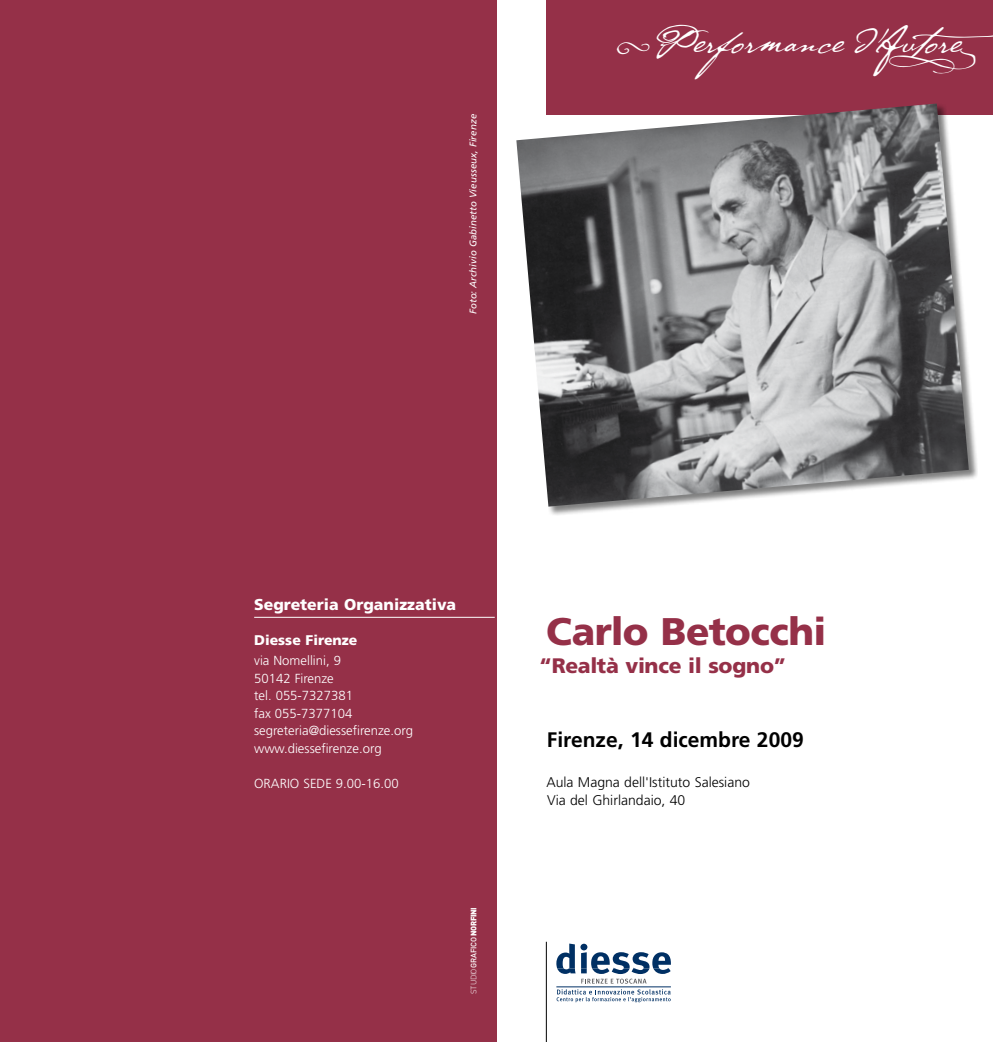
<style>
.page{position:relative;width:993px;height:1042px;background:#fff}
.page>*{position:absolute;margin:0;border:0;box-sizing:border-box;transform-origin:0 0}
.t1{font:42px "P22 Cezanne Pro";color:#fff}
.t2{font:900 38.5px "Frutiger LT Std";letter-spacing:-.015em;color:#953048}
.t3{font:700 21px "Frutiger LT Std";color:#000}
.t4{font:900 21px "Frutiger LT Std";letter-spacing:-.015em;color:#953048}
.t5{font:900 15.75px "Frutiger LT Std";color:#fff}
.t6{font:300 14px/17.5px "Frutiger LT Std";color:#000}
.t7{font:900 14px "Frutiger LT Std";color:#fff}
.t8{font:300 13.12px/17.5px "Frutiger LT Std";color:#fff}
.t9{font:italic 9.62px "Frutiger LT Std";letter-spacing:.01em;color:#fff}
.t10{font:500 7.88px "DIN Pro";letter-spacing:-.03em;color:#fff}
.s1{font-weight:300}
.s2{font-weight:900}
</style>
<div class="page">
<div style="left:546px;top:0;width:446px;height:114px;background:#953048"></div>
<div style="left:0;top:0;width:496px;height:1042px;background:#953048"></div>
<hr style="left:254px;top:617px;width:240px;height:1px;background:#fff">
<svg style="left:556px;top:943px;width:114px;height:40px"></svg>
<svg style="left:556px;top:989px;width:114px;height:13px"></svg>
<hr style="left:556px;top:986px;width:114px;height:1px;background:#003064">
<hr style="left:546px;top:942px;width:1px;height:100px;background:#000">
<div style="left:515px;top:103px;width:462px;height:413px;background:#000;opacity:.5"></div>
<img style="left:516px;top:103px;width:452px;height:404px">
<p class="t9" style="left:467px;top:314px;width:201px;rotate:-90deg">Foto: Archivio Gabinetto Vieusseux, Firenze</p>
<h1 class="t1" style="left:615px;top:12px;width:433px">{Performance d'Autore]</h1>
<p class="t5" style="left:254px;top:595px;width:203px">Segreteria Organizzativa</p>
<p class="t7" style="left:254px;top:632px;width:105px">Diesse Firenze</p>
<p class="t8" style="left:254px;top:652px;width:160px">via Nomellini, 9<br>50142 Firenze<br>tel. 055-7327381<br>fax 055-7377104 segreteria@diessefirenze.org www.diessefirenze.org</p>
<p class="t8" style="left:254px;top:774px;width:146px">ORARIO SEDE 9.00-16.00</p>
<p class="t10" style="left:468px;top:994px;width:88px;rotate:-90deg"><span class="s1">STUDIO</span>GRAFICO<span class="s2">NORFINI</span></p>
<h2 class="t2" style="left:546px;top:608px;width:281px">Carlo Betocchi</h2>
<h3 class="t4" style="left:539px;top:653px;width:248px">“Realtà vince il sogno”</h3>
<h3 class="t3" style="left:546px;top:727px;width:258px">Firenze, 14 dicembre 2009</h3>
<p class="t6" style="left:546px;top:774px;width:205px">Aula Magna dell'Istituto Salesiano<br>Via del Ghirlandaio, 40</p>
</div>
